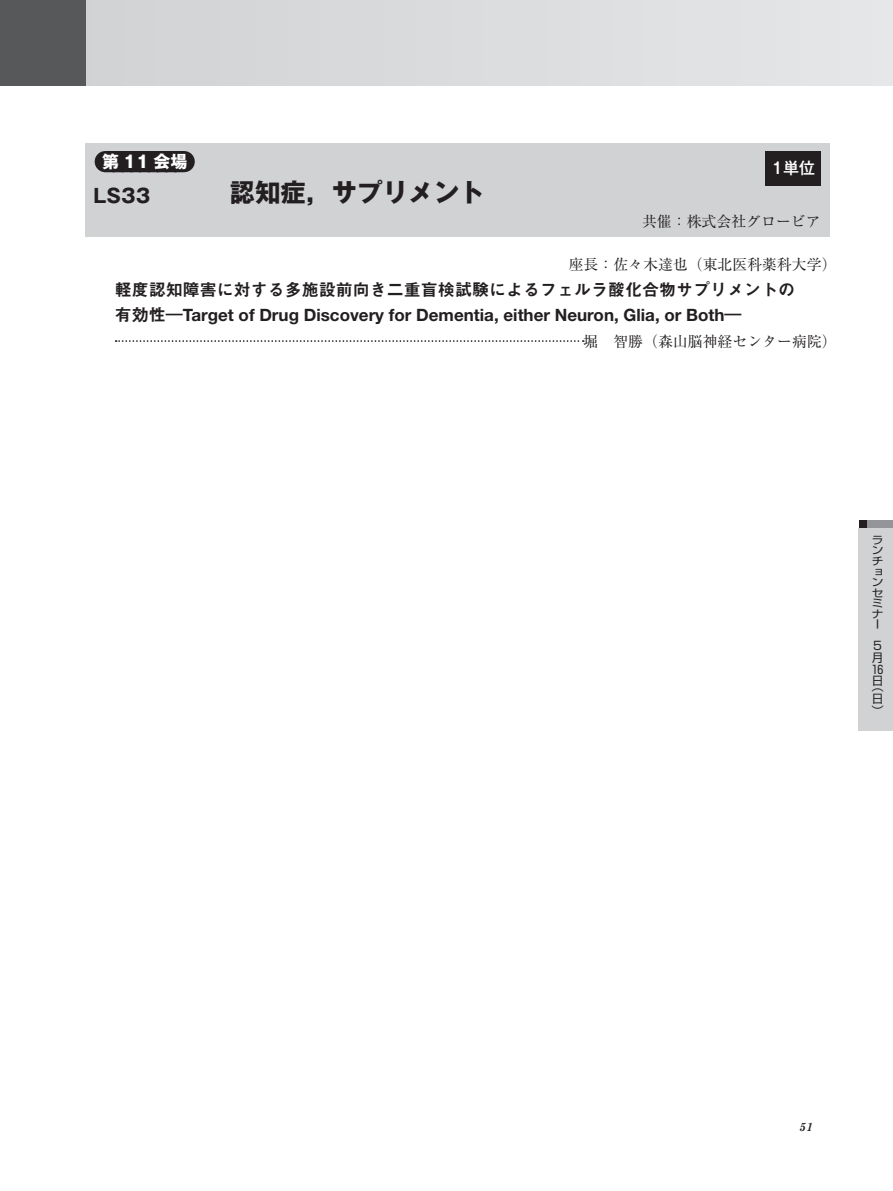
<style>
.page{position:relative;width:893px;height:1191px;background:#fff}
.page>*{position:absolute;margin:0;border:0;box-sizing:border-box;transform-origin:0 0}
.t1{font:700 25.5px "Gothic MB101 Pr 6";color:#231f20}
.t2{font:700 19.2px "Gothic MB101 Pr 6";color:#231f20}
.t3{font:700 16.95px "Helvetica Neue LT Std";color:#231f20}
.t4{font:16.95px "Midashi Go Pr 6 MB31";color:#231f20}
.t5{font:700 16.95px "Gothic MB101 Pr 6";color:#fff}
.t6{font:500 15.9px "Gothic MB101 Pr 6";color:#fff}
.t7{font:14.85px "Ryumin Pr 6";color:#231f20}
.t8{font:11.7px/11.7px "Shin Go Pr 6";color:#231f20}
.t9{font:italic 700 11.7px "Century Schoolbook";color:#231f20}
.t10{font:10.5px/10.5px "Shin Go Pr 6";color:#231f20;text-align:justify;scale:1.11 1}
.s1{font-family:"Midashi Go Pr 6 MB31";font-weight:400}
</style>
<div class="page">
<div style="left:85px;top:0;width:808px;height:85px;background:#dcdddf"></div>
<div style="left:0;top:0;width:85px;height:85px;background:#57585a"></div>
<div style="left:859px;top:520px;width:8px;height:8px;background:#231f20"></div>
<div style="left:867px;top:520px;width:26px;height:8px;background:#939598"></div>
<div style="left:859px;top:528px;width:34px;height:202px;background:#d1d2d4"></div>
<div style="left:85px;top:144px;width:744px;height:93px;background:#d1d2d4"></div>
<div style="left:105px;top:151px;width:79px;height:21px;background:#231f20"></div>
<svg style="left:116px;top:340px;width:468px;height:2px"></svg>
<div style="left:765px;top:151px;width:56px;height:34px;background:#231f20"></div>
<p class="t5" style="left:102px;top:148px;width:87px">第 11 会場</p>
<p class="t2" style="left:94px;top:180px;width:58px">LS33</p>
<h1 class="t1" style="left:230px;top:171px;width:257px">認知症，サプリメント</h1>
<p class="t6" style="left:771px;top:155px;width:45px">1単位</p>
<p class="t7" style="left:642px;top:210px;width:180px">共催：株式会社グロービア</p>
<p class="t7" style="left:569px;top:253px;width:269px">座長：佐々木達也（東北医科薬科大学）</p>
<p class="t4" style="left:115px;top:276px;width:682px">軽度認知障害に対する多施設前向き二重盲検試験によるフェルラ酸化合物サプリメントの</p>
<p class="t3" style="left:115px;top:305px;width:628px"><span class="s1">有効性―</span>Target of Drug Discovery for Dementia, either Neuron, Glia, or Both<span class="s1">―</span></p>
<p class="t7" style="left:584px;top:330px;width:254px">堀　智勝（森山脳神経センター病院）</p>
<p class="t10" style="left:872px;top:534px;width:11px">ランチョンセミナー</p>
<p class="t8" style="left:872px;top:639px;width:13px">5月<br>16日</p>
<p class="t8" style="left:872px;top:680px;width:13px;text-align:justify">（日）</p>
<p class="t9" style="left:799px;top:1118px;width:15px">51</p>
</div>
